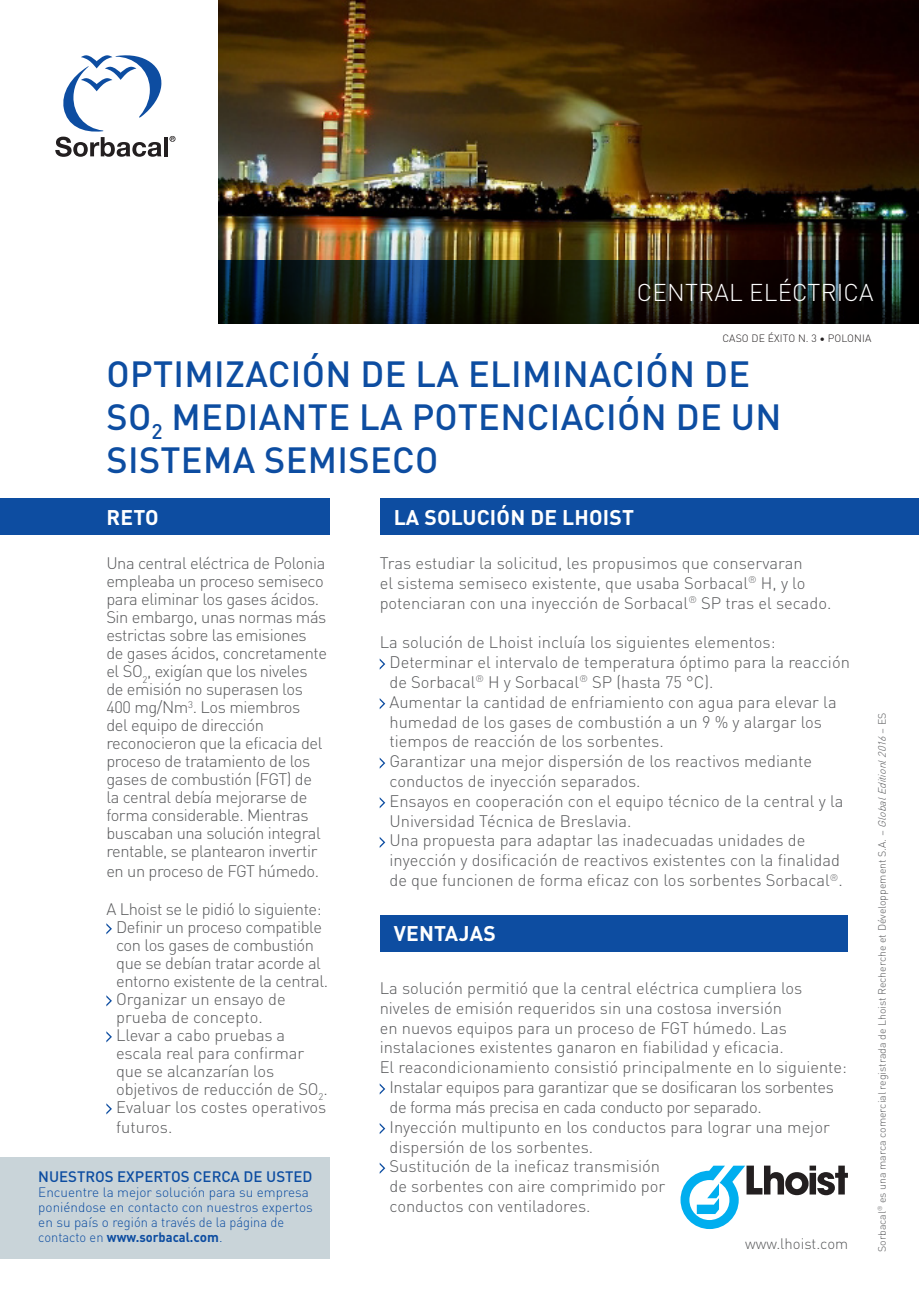
<style>
.page{position:relative;width:919px;height:1289px;background:#fff}
.page>*{position:absolute;margin:0;border:0;box-sizing:border-box;transform-origin:0 0}
.t1{font:500 36px/43.2px "DINOT";letter-spacing:.01em;color:#0d4da1}
.t2{font:300 24px "DINOT";letter-spacing:.01em;color:#fff}
.t3{font:700 21px "DINOT";letter-spacing:.01em;color:#fff}
.t4{font:300 16.5px/19.8px "DINOT";color:#57585a}
.t5{font:300 16.5px/18px "DINOT";letter-spacing:-.025em;color:#57585a}
.t6{font:500 15px "DINOT";color:#0d4da1}
.t7{font:300 15px "DINOT";color:#57585a}
.t8{font:300 13.5px/15px "DINOT";color:#0d4da1}
.t9{font:300 10.5px "DINOT";color:#57585a}
.t10{font:300 10.5px "DINOT";letter-spacing:.01em;color:#231f20}
.s1{font-weight:700}
.s2{font-style:italic}
</style>
<div class="page">
<img style="left:218px;top:0;width:700px;height:260px">
<div style="left:0;top:498px;width:329px;height:37px;background:#0d4da1"></div>
<div style="left:380px;top:498px;width:538px;height:37px;background:#0d4da1"></div>
<div style="left:380px;top:915px;width:467px;height:36px;background:#0d4da1"></div>
<svg style="left:106px;top:923px;width:6px;height:11px"></svg>
<svg style="left:106px;top:995px;width:6px;height:11px"></svg>
<svg style="left:106px;top:1031px;width:6px;height:11px"></svg>
<svg style="left:106px;top:1103px;width:6px;height:11px"></svg>
<svg style="left:379px;top:658px;width:6px;height:11px"></svg>
<svg style="left:379px;top:698px;width:6px;height:11px"></svg>
<svg style="left:379px;top:757px;width:6px;height:11px"></svg>
<svg style="left:379px;top:797px;width:6px;height:11px"></svg>
<svg style="left:379px;top:837px;width:6px;height:11px"></svg>
<svg style="left:379px;top:1083px;width:6px;height:11px"></svg>
<svg style="left:379px;top:1123px;width:6px;height:11px"></svg>
<svg style="left:379px;top:1162px;width:6px;height:11px"></svg>
<svg style="left:218px;top:260px;width:700px;height:63px;background:#131b18"></svg>
<svg style="left:680px;top:1165px;width:167px;height:63px"></svg>
<div style="left:0;top:1157px;width:330px;height:102px;background:#c9d4d9"></div>
<hr style="left:164px;top:137px;width:4px;height:19px;background:#231f20">
<svg style="left:169px;top:136px;width:6px;height:6px"></svg>
<svg style="left:55px;top:55px;width:107px;height:102px"></svg>
<p class="t2" style="left:636px;top:274px;width:238px">CENTRAL ELÉCTRICA</p>
<p class="t10" style="left:722px;top:330px;width:150px">CASO DE ÉXITO N. 3 • POLONIA</p>
<p class="t1" style="left:106px;top:350px;width:676px">OPTIMIZACIÓN DE LA ELIMINACIÓN DE<br>SO<sub>2</sub> MEDIANTE LA POTENCIACIÓN DE UN<br>SISTEMA SEMISECO</p>
<p class="t3" style="left:106px;top:501px;width:54px">RETO</p>
<p class="t3" style="left:393px;top:501px;width:242px">LA SOLUCIÓN DE LHOIST</p>
<p class="t5" style="left:106px;top:553px;width:222px">Una central eléctrica de Polonia empleaba un proceso semiseco para eliminar los gases ácidos.<br>Sin embargo, unas normas más estrictas sobre las emisiones de gases ácidos, concretamente el SO<sub>2</sub>, exigían que los niveles de emisión no superasen los<br>400 mg/Nm<sup>3</sup>. Los miembros<br>del equipo de dirección reconocieron que la eficacia del proceso de tratamiento de los gases de combustión (FGT) de la central debía mejorarse de forma considerable. Mientras buscaban una solución integral rentable, se plantearon invertir</p>
<p class="t5" style="left:106px;top:861px;width:214px">en un proceso de FGT húmedo.</p>
<p class="t5" style="left:106px;top:898px;width:217px">A Lhoist se le pidió lo siguiente:</p>
<p class="t5" style="left:116px;top:916px;width:213px">Definir un proceso compatible con los gases de combustión que se debían tratar acorde al entorno existente de la central.</p>
<p class="t4" style="left:116px;top:988px;width:171px;line-height:18px">Organizar un ensayo de prueba de concepto.</p>
<p class="t4" style="left:116px;top:1024px;width:213px;line-height:18px">Llevar a cabo pruebas a escala real para confirmar que se alcanzarían los objetivos de reducción de SO<sub>2</sub>.</p>
<p class="t4" style="left:116px;top:1096px;width:212px">Evaluar los costes operativos futuros.</p>
<p class="t6" style="left:38px;top:1164px;width:276px">NUESTROS EXPERTOS CERCA DE USTED</p>
<p class="t8" style="left:38px;top:1183px;width:276px">Encuentre la mejor solución para su empresa poniéndose en contacto con nuestros expertos en su país o región a través de la página de contacto en <span class="s1">www.sorbacal.com</span>.</p>
<p class="t4" style="left:379px;top:552px;width:453px">Tras estudiar la solicitud, les propusimos que conservaran<br>el sistema semiseco existente, que usaba Sorbacal<sup>®</sup> H, y lo potenciaran con una inyección de Sorbacal<sup>®</sup> SP tras el secado.</p>
<p class="t4" style="left:379px;top:631px;width:397px">La solución de Lhoist incluía los siguientes elementos:</p>
<p class="t4" style="left:389px;top:651px;width:462px">Determinar el intervalo de temperatura óptimo para la reacción de Sorbacal<sup>®</sup> H y Sorbacal<sup>®</sup> SP (hasta 75 °C).</p>
<p class="t4" style="left:389px;top:691px;width:448px">Aumentar la cantidad de enfriamiento con agua para elevar la humedad de los gases de combustión a un 9 % y alargar los tiempos de reacción de los sorbentes.</p>
<p class="t4" style="left:389px;top:750px;width:424px">Garantizar una mejor dispersión de los reactivos mediante conductos de inyección separados.</p>
<p class="t4" style="left:389px;top:790px;width:455px">Ensayos en cooperación con el equipo técnico de la central y la<br>Universidad Técnica de Breslavia.</p>
<p class="t4" style="left:389px;top:829px;width:454px">Una propuesta para adaptar las inadecuadas unidades de inyección y dosificación de reactivos existentes con la finalidad de que funcionen de forma eficaz con los sorbentes Sorbacal<sup>®</sup>.</p>
<p class="t3" style="left:393px;top:917px;width:104px">VENTAJAS</p>
<p class="t4" style="left:379px;top:977px;width:469px">La solución permitió que la central eléctrica cumpliera los niveles de emisión requeridos sin una costosa inversión<br>en nuevos equipos para un proceso de FGT húmedo. Las instalaciones existentes ganaron en fiabilidad y eficacia.<br>El reacondicionamiento consistió principalmente en lo siguiente:</p>
<p class="t5" style="left:389px;top:1076px;width:446px;line-height:19.8px">Instalar equipos para garantizar que se dosificaran los sorbentes de forma más precisa en cada conducto por separado.</p>
<p class="t4" style="left:389px;top:1115px;width:442px">Inyección multipunto en los conductos para lograr una mejor dispersión de los sorbentes.</p>
<p class="t4" style="left:389px;top:1155px;width:277px">Sustitución de la ineficaz transmisión de sorbentes con aire comprimido por conductos con ventiladores.</p>
<p class="t7" style="left:745px;top:1232px;width:104px">www.lhoist.com</p>
<p class="t9" style="left:873px;top:1252px;width:541px;rotate:-90deg">Sorbacal<sup>®</sup> es una marca comercial registrada de Lhoist Recherche et Développement S.A. – <span class="s2">GlobalEditionl2016</span>– ES</p>
</div>
